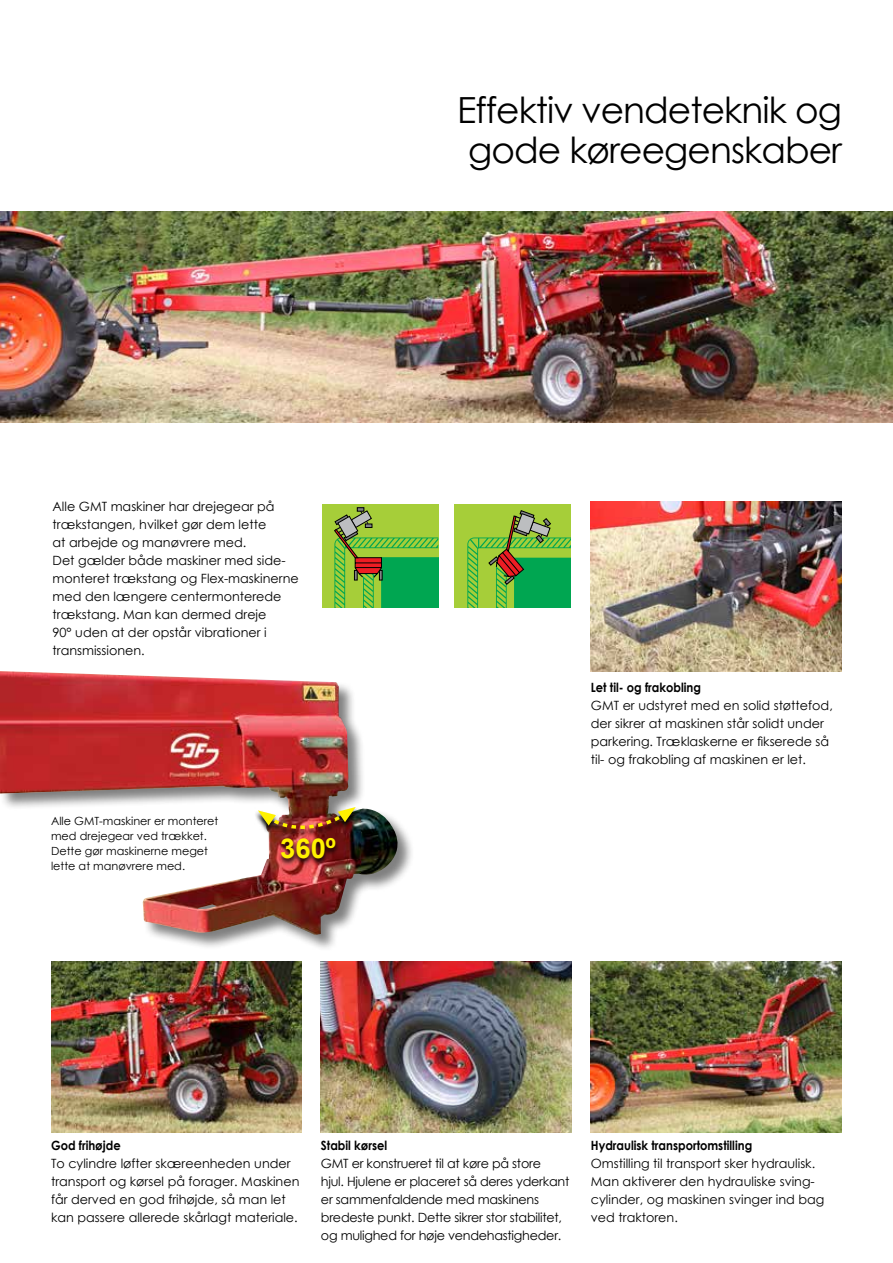
<style>
.page{position:relative;width:893px;height:1263px;background:#fff}
.page>*{position:absolute;margin:0;border:0;box-sizing:border-box;transform-origin:0 0}
.t1{font:36px/40.5px "Century Gothic";letter-spacing:-.025em;color:#000;text-align:center}
.t2{font:700 27.3px "Arial";color:#fff200}
.t3{font:12.75px/18px "Century Gothic";color:#000}
.t4{font:12.75px/18px "Century Gothic";letter-spacing:-.02em;color:#000}
.t5{font:700 12.75px "Century Gothic";color:#000;scale:.9 1}
.t6{font:11.25px/15px "Century Gothic";color:#000}
</style>
<div class="page">
<img style="left:0;top:212px;width:893px;height:210px">
<div style="left:322px;top:504px;width:116px;height:104px;background:#a6ce39"></div>
<svg style="left:334px;top:507px;width:104px;height:101px"></svg>
<div style="left:455px;top:504px;width:116px;height:104px;background:#a6ce39"></div>
<svg style="left:467px;top:510px;width:104px;height:98px"></svg>
<img style="left:51px;top:962px;width:251px;height:170px">
<img style="left:591px;top:502px;width:251px;height:170px">
<img style="left:591px;top:962px;width:251px;height:170px">
<img style="left:321px;top:962px;width:251px;height:170px">
<div style="left:0;top:671px;width:415px;height:281px;background:#000;opacity:.5"></div>
<img style="left:0;top:671px;width:408px;height:264px">
<svg style="left:254px;top:807px;width:106px;height:31px"></svg>
<img style="left:258px;top:807px;width:98px;height:35px">
<svg style="left:277px;top:837px;width:63px;height:29px;background:#7b2626"></svg>
<h1 class="t1" style="left:457px;top:89px;width:386px">Effektiv vendeteknik og gode køreegenskaber</h1>
<p class="t3" style="left:53px;top:497px;width:248px">Alle GMT maskiner har drejegear på trækstangen, hvilket gør dem lette<br>at arbejde og manøvrere med.<br>Det gælder både maskiner med side&shy;monteret trækstang og Flex-maskinerne med den længere centermonterede trækstang. Man kan dermed dreje<br>90° uden at der opstår vibrationer i transmissionen.</p>
<p class="t6" style="left:51px;top:814px;width:169px">Alle GMT-maskiner er monteret med drejegear ved trækket.<br>Dette gør maskinerne meget lette at manøvrere med.</p>
<h2 class="t2" style="left:280px;top:830px;width:57px">360º</h2>
<p class="t5" style="left:591px;top:678px;width:124px">Let til- og frakobling</p>
<p class="t3" style="left:591px;top:697px;width:243px">GMT er udstyret med en solid støttefod, der sikrer at maskinen står solidt under parkering. Træklaskerne er fikserede så til- og frakobling af maskinen er let.</p>
<p class="t5" style="left:51px;top:1136px;width:79px">God frihøjde</p>
<p class="t3" style="left:51px;top:1154px;width:250px">To cylindre løfter skæreenheden under transport og kørsel på forager. Maskinen får derved en god frihøjde, så man let kan passere allerede skårlagt materiale.</p>
<p class="t5" style="left:321px;top:1136px;width:75px">Stabil kørsel</p>
<p class="t4" style="left:321px;top:1154px;width:250px">GMT er konstrueret til at køre på store<br>hjul. Hjulene er placeret så deres yderkant er sammenfaldende med maskinens bredeste punkt. Dette sikrer stor stabilitet, og mulighed for høje vendehastigheder.</p>
<p class="t5" style="left:591px;top:1136px;width:181px">Hydraulisk transportomstilling</p>
<p class="t3" style="left:591px;top:1154px;width:235px">Omstilling til transport sker hydraulisk.<br>Man aktiverer den hydrauliske sving&shy;cylinder, og maskinen svinger ind bag ved traktoren.</p>
</div>
